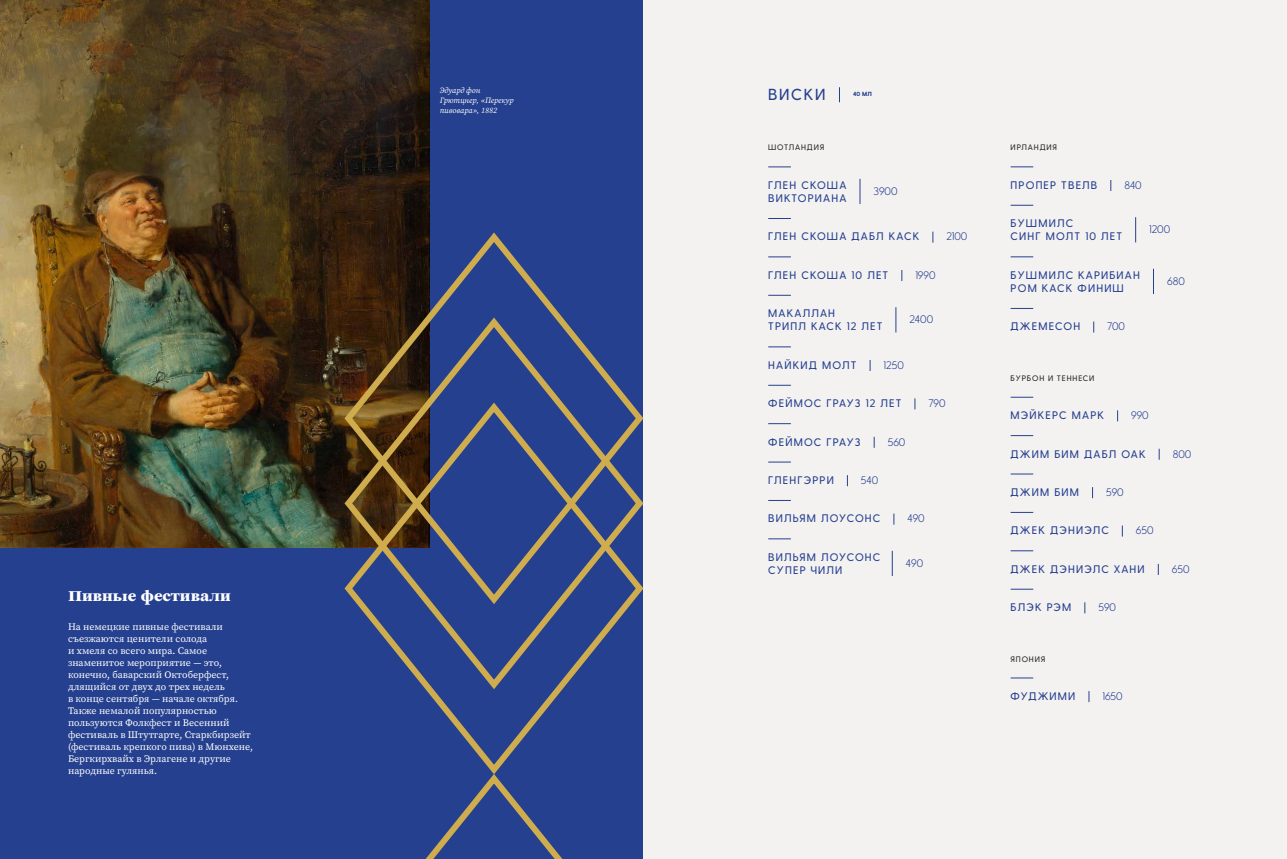
<style>
.page{position:relative;width:1287px;height:859px;background:#fff}
.page>*{position:absolute;margin:0;border:0;box-sizing:border-box;transform-origin:0 0}
.t1{font:500 16px "Greycliff CF";letter-spacing:.11em;color:#25408f}
.t2{font:800 14px "Lovelace Text Trial";color:#fff}
.t3{font:500 11px/13.2px "Greycliff CF";letter-spacing:.11em;color:#25408f}
.t4{font:300 11px "Greycliff CF";color:#25408f}
.t5{font:10px/12px "Source Serif Variable";color:#fff}
.t6{font:italic 8px/9.6px "Source Serif Variable";color:#fff}
.t7{font:500 8px "Greycliff CF";letter-spacing:.11em;color:#292829}
.t8{font:800 6px "Greycliff CF";color:#25408f}
</style>
<div class="page">
<div style="left:0;top:0;width:643px;height:859px;background:#25408f"></div>
<div style="left:643px;top:0;width:644px;height:859px;background:#f4f2f1"></div>
<svg style="left:839px;top:87px;width:1px;height:15px"></svg>
<svg style="left:768px;top:167px;width:23px;height:1px"></svg>
<svg style="left:860px;top:179px;width:1px;height:25px"></svg>
<svg style="left:768px;top:218px;width:23px;height:1px"></svg>
<svg style="left:768px;top:257px;width:23px;height:1px"></svg>
<svg style="left:768px;top:295px;width:23px;height:1px"></svg>
<svg style="left:896px;top:307px;width:1px;height:25px"></svg>
<svg style="left:768px;top:347px;width:23px;height:1px"></svg>
<svg style="left:768px;top:385px;width:23px;height:1px"></svg>
<svg style="left:768px;top:423px;width:23px;height:1px"></svg>
<svg style="left:768px;top:462px;width:23px;height:1px"></svg>
<svg style="left:768px;top:500px;width:23px;height:1px"></svg>
<svg style="left:768px;top:539px;width:23px;height:1px"></svg>
<svg style="left:892px;top:551px;width:1px;height:25px"></svg>
<svg style="left:1011px;top:167px;width:22px;height:1px"></svg>
<svg style="left:1011px;top:205px;width:22px;height:1px"></svg>
<svg style="left:1135px;top:217px;width:1px;height:25px"></svg>
<svg style="left:1011px;top:257px;width:22px;height:1px"></svg>
<svg style="left:1153px;top:269px;width:1px;height:25px"></svg>
<svg style="left:1011px;top:308px;width:22px;height:1px"></svg>
<svg style="left:1011px;top:397px;width:22px;height:1px"></svg>
<svg style="left:1011px;top:435px;width:22px;height:1px"></svg>
<svg style="left:1011px;top:474px;width:22px;height:1px"></svg>
<svg style="left:1011px;top:512px;width:22px;height:1px"></svg>
<svg style="left:1122px;top:525px;width:1px;height:12px"></svg>
<svg style="left:1011px;top:550px;width:22px;height:1px"></svg>
<svg style="left:1011px;top:589px;width:22px;height:1px"></svg>
<svg style="left:1011px;top:678px;width:22px;height:1px"></svg>
<img style="left:0;top:0;width:429px;height:548px">
<svg style="left:341px;top:229px;width:219px;height:85px"></svg>
<svg style="left:341px;top:314px;width:287px;height:85px"></svg>
<svg style="left:341px;top:399px;width:303px;height:371px"></svg>
<svg style="left:425px;top:770px;width:138px;height:89px"></svg>
<p class="t6" style="left:440px;top:86px;width:75px">Эдуард фон<br>Грютцнер, «Перекур пивовара», 1882</p>
<h2 class="t2" style="left:68px;top:585px;width:164px">Пивные фестивали</h2>
<p class="t5" style="left:68px;top:621px;width:186px">На немецкие пивные фестивали съезжаются ценители солода<br>и хмеля со всего мира. Самое знаменитое мероприятие — это, конечно, баварский Октоберфест, длящийся от двух до трех недель<br>в конце сентября — начале октября.<br>Также немалой популярностью пользуются Фолкфест и Весенний фестиваль в Штутгарте, Старкбирзейт (фестиваль крепкого пива) в Мюнхене,<br>Бергкирхвайх в Эрлагене и другие народные гулянья.</p>
<h1 class="t1" style="left:768px;top:85px;width:59px">ВИСКИ</h1>
<p class="t8" style="left:853px;top:90px;width:20px">40 МЛ</p>
<p class="t7" style="left:768px;top:143px;width:57px">ШОТЛАНДИЯ</p>
<p class="t3" style="left:768px;top:178px;width:80px">ГЛЕН СКОША<br>ВИКТОРИАНА</p>
<p class="t4" style="left:873px;top:185px;width:26px">3900</p>
<p class="t3" style="left:768px;top:230px;width:153px">ГЛЕН СКОША ДАБЛ КАСК</p>
<p class="t4" style="left:946px;top:230px;width:22px">2100</p>
<p class="t3" style="left:768px;top:268px;width:121px">ГЛЕН СКОША 10 ЛЕТ</p>
<p class="t4" style="left:915px;top:268px;width:22px">1990</p>
<p class="t3" style="left:768px;top:307px;width:116px">МАКАЛЛАН<br>ТРИПЛ КАСК 12 ЛЕТ</p>
<p class="t4" style="left:909px;top:313px;width:25px">2400</p>
<p class="t3" style="left:768px;top:358px;width:90px">НАЙКИД МОЛТ</p>
<p class="t4" style="left:884px;top:358px;width:22px">1250</p>
<p class="t3" style="left:768px;top:397px;width:135px">ФЕЙМОС ГРАУЗ 12 ЛЕТ</p>
<p class="t4" style="left:928px;top:397px;width:19px">790</p>
<p class="t3" style="left:768px;top:435px;width:94px">ФЕЙМОС ГРАУЗ</p>
<p class="t4" style="left:888px;top:435px;width:19px">560</p>
<p class="t3" style="left:768px;top:473px;width:67px">ГЛЕНГЭРРИ</p>
<p class="t4" style="left:861px;top:474px;width:19px">540</p>
<p class="t3" style="left:768px;top:512px;width:114px">ВИЛЬЯМ ЛОУСОНС</p>
<p class="t4" style="left:907px;top:512px;width:19px">490</p>
<p class="t3" style="left:768px;top:550px;width:114px">ВИЛЬЯМ ЛОУСОНС<br>СУПЕР ЧИЛИ</p>
<p class="t4" style="left:906px;top:557px;width:19px">490</p>
<p class="t7" style="left:1011px;top:143px;width:48px">ИРЛАНДИЯ</p>
<p class="t3" style="left:1011px;top:178px;width:88px">ПРОПЕР ТВЕЛВ</p>
<p class="t4" style="left:1124px;top:178px;width:19px">840</p>
<p class="t3" style="left:1011px;top:217px;width:113px">БУШМИЛС<br>СИНГ МОЛТ 10 ЛЕТ</p>
<p class="t4" style="left:1149px;top:223px;width:22px">1200</p>
<p class="t3" style="left:1011px;top:268px;width:131px">БУШМИЛС КАРИБИАН<br>РОМ КАСК ФИНИШ</p>
<p class="t4" style="left:1167px;top:275px;width:19px">680</p>
<p class="t3" style="left:1011px;top:320px;width:71px">ДЖЕМЕСОН</p>
<p class="t4" style="left:1107px;top:320px;width:19px">700</p>
<p class="t7" style="left:1011px;top:373px;width:85px">БУРБОН И ТЕННЕСИ</p>
<p class="t3" style="left:1011px;top:409px;width:95px">МЭЙКЕРС МАРК</p>
<p class="t4" style="left:1131px;top:409px;width:19px">990</p>
<p class="t3" style="left:1011px;top:447px;width:136px">ДЖИМ БИМ ДАБЛ ОАК</p>
<p class="t4" style="left:1173px;top:447px;width:20px">800</p>
<p class="t3" style="left:1011px;top:485px;width:70px">ДЖИМ БИМ</p>
<p class="t4" style="left:1106px;top:486px;width:19px">590</p>
<p class="t3" style="left:1011px;top:524px;width:100px">ДЖЕК ДЭНИЭЛС</p>
<p class="t4" style="left:1136px;top:524px;width:19px">650</p>
<p class="t3" style="left:1011px;top:562px;width:136px">ДЖЕК ДЭНИЭЛС ХАНИ</p>
<p class="t4" style="left:1172px;top:562px;width:19px">650</p>
<p class="t3" style="left:1011px;top:601px;width:62px">БЛЭК РЭМ</p>
<p class="t4" style="left:1098px;top:601px;width:19px">590</p>
<p class="t7" style="left:1011px;top:654px;width:36px">ЯПОНИЯ</p>
<p class="t3" style="left:1011px;top:689px;width:66px">ФУДЖИМИ</p>
<p class="t4" style="left:1102px;top:690px;width:22px">1650</p>
</div>
